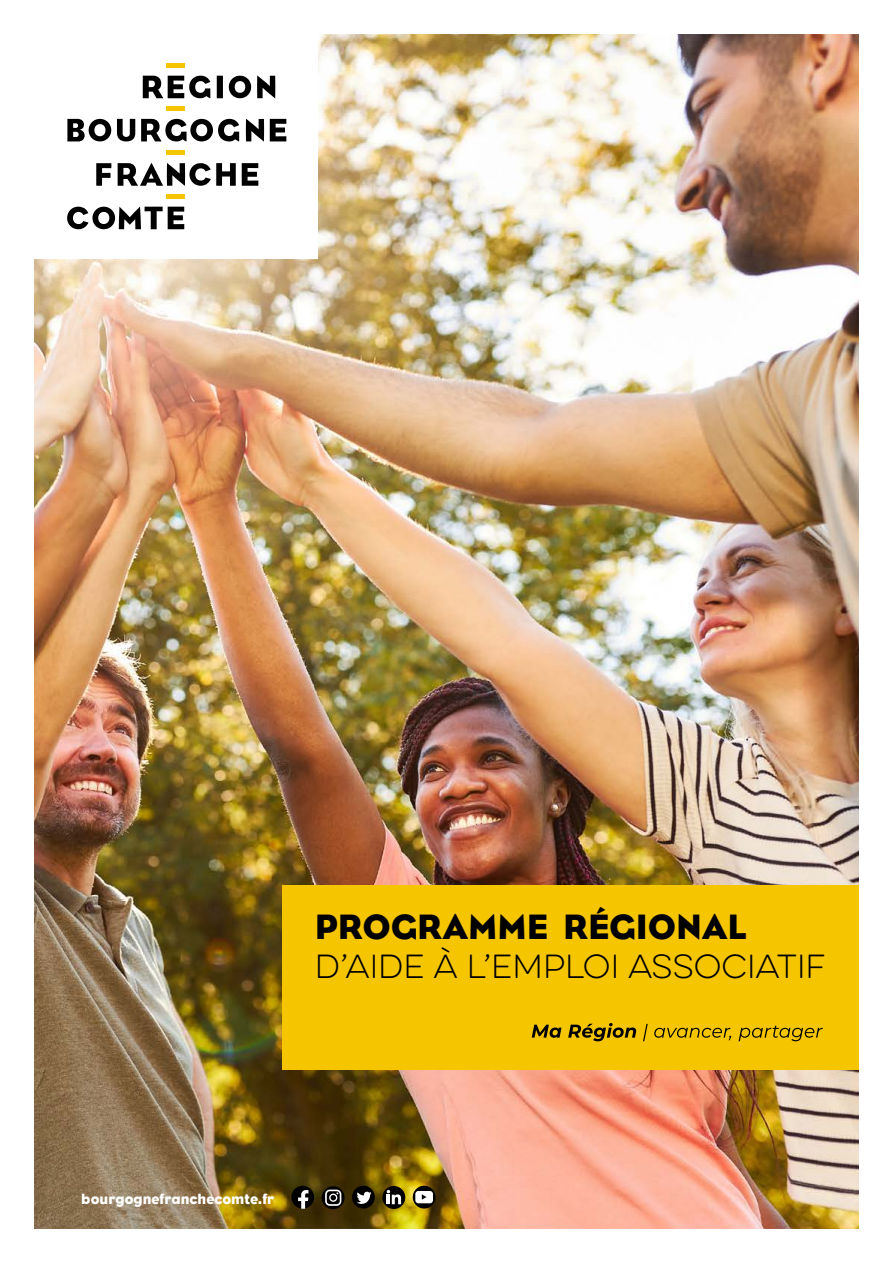
<style>
.page{position:relative;width:893px;height:1263px;background:#fff}
.page>*{position:absolute;margin:0;border:0;box-sizing:border-box;transform-origin:0 0}
.t1{font:36px "Eagle";color:#000}
.t2{font:100 30px "Eveleth Clean";color:#000}
.t3{font:14.85px "Eagle";color:#fff}
</style>
<div class="page">
<img style="left:34px;top:34px;width:825px;height:1195px">
<p class="t1" style="left:315px;top:906px;width:433px">PROGRAMME RÉGIONAL</p>
<p class="t2" style="left:315px;top:946px;width:513px">D’AIDE À L’EMPLOI ASSOCIATIF</p>
<p class="t3" style="left:81px;top:1190px;width:195px">bourgognefranchecomte.fr</p>
</div>
